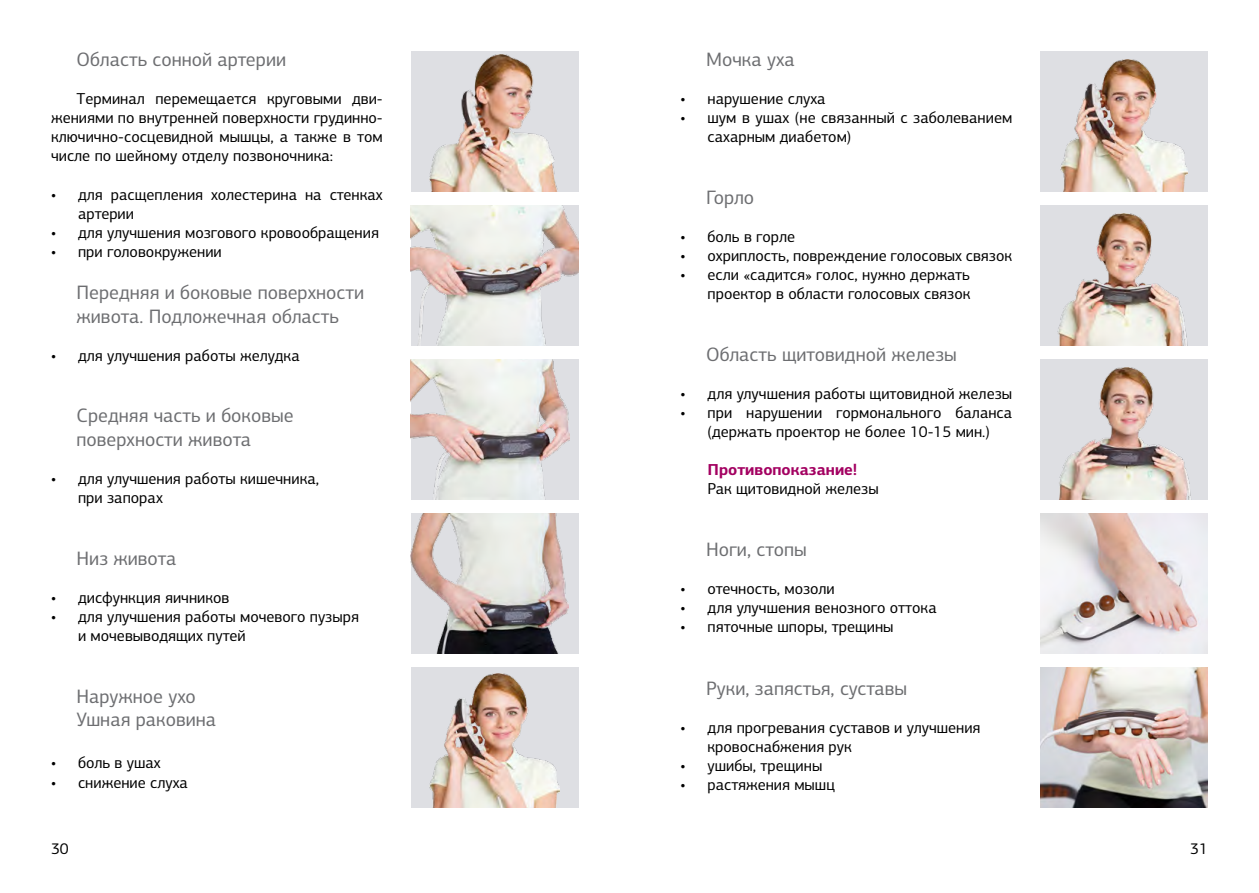
<style>
.page{position:relative;width:1259px;height:893px;background:#fff}
.page>*{position:absolute;margin:0;border:0;box-sizing:border-box;transform-origin:0 0}
.t1{font:19.5px/23.4px "PF Centro Sans Pro";color:#6d6e71}
.t2{font:15.9px/19px "PF Centro Sans Pro";color:#000}
.t3{font:700 15.9px "PF Centro Sans Pro";color:#a30061}
</style>
<div class="page">
<div style="left:411px;top:51px;width:167px;height:141px;background:#dedfe3"></div>
<img style="left:429px;top:55px;width:129px;height:137px">
<div style="left:1040px;top:51px;width:168px;height:141px;background:#dedfe3"></div>
<img style="left:1061px;top:59px;width:126px;height:133px">
<img style="left:411px;top:205px;width:167px;height:141px">
<div style="left:1040px;top:205px;width:168px;height:141px;background:#dedfe3"></div>
<img style="left:1057px;top:214px;width:131px;height:132px">
<div style="left:411px;top:359px;width:167px;height:141px;background:#dedfe3"></div>
<img style="left:411px;top:359px;width:159px;height:141px">
<div style="left:1040px;top:359px;width:168px;height:141px;background:#dedfe3"></div>
<img style="left:1059px;top:367px;width:132px;height:133px">
<div style="left:411px;top:513px;width:167px;height:141px;background:#dedfe3"></div>
<img style="left:411px;top:513px;width:157px;height:141px">
<img style="left:1040px;top:513px;width:168px;height:141px">
<div style="left:411px;top:667px;width:167px;height:141px;background:#dedfe3"></div>
<img style="left:429px;top:674px;width:131px;height:134px">
<img style="left:1040px;top:667px;width:168px;height:141px">
<p class="t1" style="left:77px;top:48px;width:211px">Область сонной артерии</p>
<p class="t2" style="left:51px;top:89px;width:333px;text-align:justify;text-indent:26px">Терминал перемещается круговыми дви&shy;жениями по внутренней поверхности грудинно&shy;ключично-сосцевидной мышцы, а также в том числе по шейному отделу позвоночника:</p>
<p class="t2" style="left:78px;top:185px;width:306px;text-indent:-27px">• для расщепления холестерина на стенках артерии</p>
<p class="t2" style="left:51px;top:223px;width:329px">• для улучшения мозгового кровообращения</p>
<p class="t2" style="left:51px;top:242px;width:172px">• при головокружении</p>
<p class="t1" style="left:77px;top:281px;width:289px">П ередняя и боковые поверхности живота. П одложечная область</p>
<p class="t2" style="left:51px;top:346px;width:250px">• для улучшения работы желудка</p>
<p class="t1" style="left:77px;top:404px;width:218px">Средняя часть и боковые поверхности живота</p>
<p class="t2" style="left:78px;top:469px;width:243px;text-indent:-27px">• для улучшения работы кишечника, при запорах</p>
<p class="t1" style="left:77px;top:546px;width:101px">Н из живота</p>
<p class="t2" style="left:51px;top:588px;width:180px">• дисфункция яичников</p>
<p class="t2" style="left:78px;top:607px;width:282px;text-indent:-27px">• для улучшения работы мочевого пузыря и мочевыводящих путей</p>
<p class="t1" style="left:77px;top:684px;width:141px">Н аружное ухо<br>Ушная раковина</p>
<p class="t2" style="left:51px;top:753px;width:111px">• боль в ушах</p>
<p class="t2" style="left:51px;top:773px;width:139px">• снижение слуха</p>
<p class="t1" style="left:706px;top:48px;width:90px">М очка уха</p>
<p class="t2" style="left:680px;top:89px;width:147px">• нарушение слуха</p>
<p class="t2" style="left:707px;top:108px;width:306px;text-indent:-27px">• шум в ушах (не связанный с заболеванием сахарным диабетом)</p>
<p class="t1" style="left:706px;top:186px;width:50px">Горло</p>
<p class="t2" style="left:680px;top:227px;width:116px">• боль в горле</p>
<p class="t2" style="left:680px;top:246px;width:333px">• охриплость, повреждение голосовых связок</p>
<p class="t2" style="left:680px;top:265px;width:291px;text-align:right">• если «садится» голос, нужно держать проектор в области голосовых связок</p>
<p class="t1" style="left:706px;top:343px;width:252px">Область щитовидной железы</p>
<p class="t2" style="left:680px;top:384px;width:333px">• для улучшения работы щитовидной железы</p>
<p class="t2" style="left:680px;top:403px;width:333px;text-align:center">• при нарушении гормонального баланса (держать проектор не более 10-15 мин.)</p>
<p class="t3" style="left:707px;top:460px;width:151px">Противопоказание!</p>
<p class="t2" style="left:707px;top:479px;width:173px">Рак щитовидной железы</p>
<p class="t1" style="left:706px;top:538px;width:102px">Ноги, стопы</p>
<p class="t2" style="left:680px;top:579px;width:156px">• отечность, мозоли</p>
<p class="t2" style="left:680px;top:598px;width:258px">• для улучшения венозного оттока</p>
<p class="t2" style="left:680px;top:617px;width:215px">• пяточные шпоры, трещины</p>
<p class="t1" style="left:706px;top:676px;width:203px">Руки, запястья, суставы</p>
<p class="t2" style="left:707px;top:718px;width:274px;text-indent:-27px">• для прогревания суставов и улучшения кровоснабжения рук</p>
<p class="t2" style="left:680px;top:756px;width:143px">• ушибы, трещины</p>
<p class="t2" style="left:680px;top:775px;width:156px">• растяжения мышц</p>
<p class="t2" style="left:51px;top:839px;width:19px">30</p>
<p class="t2" style="left:1190px;top:839px;width:19px">31</p>
</div>
